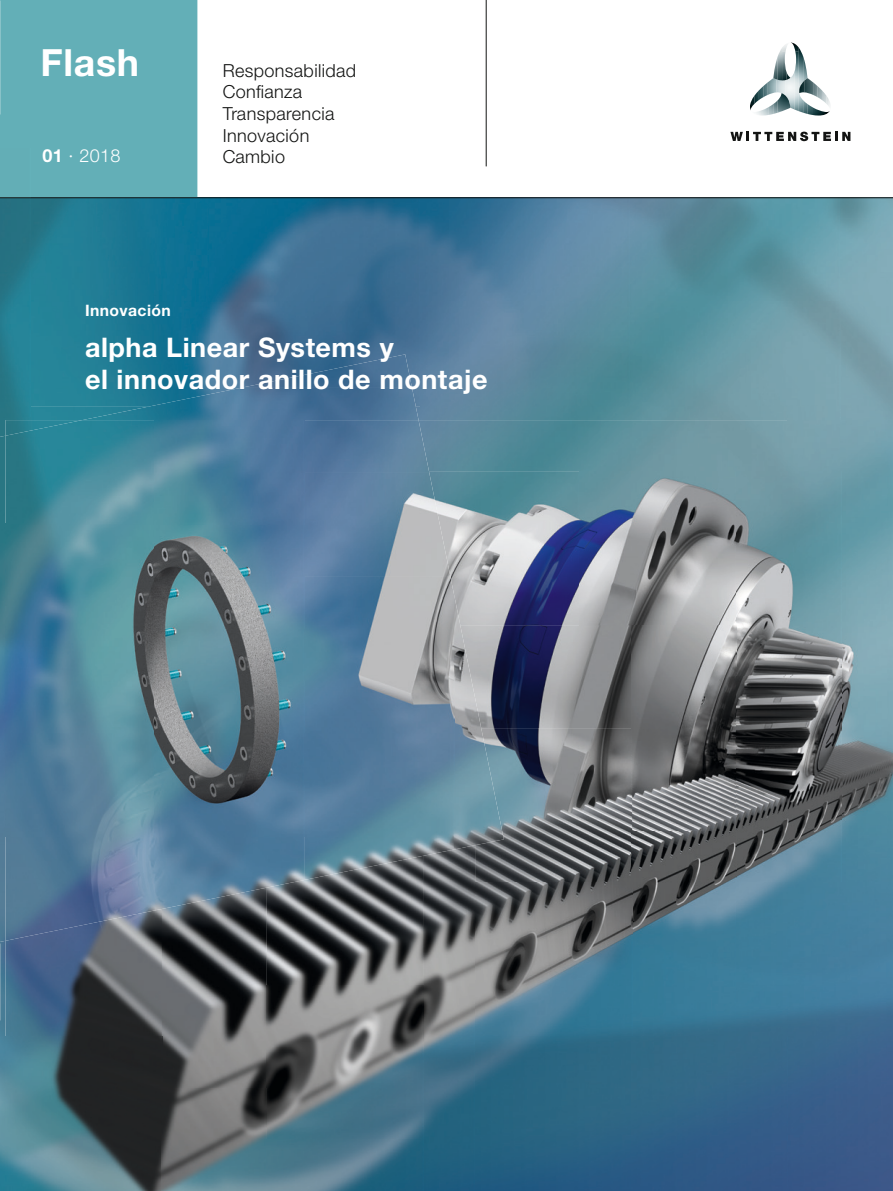
<style>
.page{position:relative;width:893px;height:1191px;background:#fff}
.page>*{position:absolute;margin:0;border:0;box-sizing:border-box;transform-origin:0 0}
.t1{font:700 37.5px "Helvetica Neue LTW1 G";letter-spacing:.02em;color:#fff}
.t2{font:700 27px/32.4px "Helvetica Neue LTW1 G";letter-spacing:.02em;color:#fff}
.t3{font:300 18px/21.6px "Helvetica Neue LTW1 G";letter-spacing:.02em;color:#131413}
.t4{font:300 18px "Helvetica Neue LTW1 G";color:#fff}
.t5{font:700 15.75px "Helvetica Neue LTW1 G";letter-spacing:.025em;color:#fff}
.s1{font-weight:700}
</style>
<div class="page">
<img style="left:30px;top:198px;width:810px;height:208px">
<img style="left:840px;top:198px;width:53px;height:684px">
<img style="left:0;top:406px;width:82px;height:30px">
<img style="left:419px;top:406px;width:422px;height:14px">
<img style="left:0;top:942px;width:6px;height:249px">
<div style="left:0;top:0;width:197px;height:197px;background:#63afb7"></div>
<img style="left:429px;top:420px;width:412px;height:51px">
<img style="left:429px;top:471px;width:307px;height:154px">
<img style="left:736px;top:471px;width:105px;height:411px">
<img style="left:504px;top:625px;width:128px;height:103px">
<img style="left:632px;top:625px;width:105px;height:411px">
<img style="left:475px;top:728px;width:157px;height:463px">
<img style="left:267px;top:880px;width:156px;height:311px">
<img style="left:423px;top:849px;width:52px;height:342px">
<img style="left:6px;top:910px;width:156px;height:281px">
<img style="left:162px;top:910px;width:105px;height:281px">
<img style="left:736px;top:882px;width:157px;height:154px">
<img style="left:632px;top:1036px;width:261px;height:155px">
<img style="left:0;top:148px;width:30px;height:269px">
<img style="left:82px;top:387px;width:337px;height:33px">
<img style="left:243px;top:354px;width:169px;height:33px">
<img style="left:0;top:436px;width:6px;height:506px">
<img style="left:0;top:647px;width:4px;height:183px">
<img style="left:6px;top:420px;width:149px;height:520px">
<img style="left:155px;top:420px;width:150px;height:490px">
<img style="left:304px;top:576px;width:150px;height:304px">
<img style="left:454px;top:593px;width:50px;height:256px">
<img style="left:304px;top:472px;width:146px;height:104px">
<img style="left:304px;top:420px;width:125px;height:52px">
<hr style="left:0;top:197px;width:893px;height:1px;background:#131413">
<img style="left:799px;top:48px;width:4px;height:65px">
<img style="left:794px;top:52px;width:5px;height:59px">
<img style="left:803px;top:56px;width:4px;height:25px">
<img style="left:790px;top:73px;width:4px;height:36px">
<img style="left:768px;top:78px;width:17px;height:17px">
<img style="left:785px;top:80px;width:5px;height:13px">
<img style="left:763px;top:82px;width:5px;height:15px">
<img style="left:759px;top:86px;width:4px;height:14px">
<img style="left:754px;top:90px;width:5px;height:14px">
<img style="left:750px;top:96px;width:4px;height:14px">
<img style="left:803px;top:100px;width:5px;height:14px">
<svg style="left:808px;top:104px;width:4px;height:11px"></svg>
<img style="left:812px;top:107px;width:18px;height:9px">
<svg style="left:782px;top:43px;width:17px;height:9px"></svg>
<img style="left:778px;top:48px;width:4px;height:32px">
<img style="left:782px;top:52px;width:5px;height:28px">
<img style="left:773px;top:56px;width:5px;height:24px">
<svg style="left:786px;top:72px;width:4px;height:8px"></svg>
<img style="left:804px;top:78px;width:9px;height:17px">
<img style="left:813px;top:82px;width:4px;height:15px">
<svg style="left:799px;top:81px;width:5px;height:12px"></svg>
<img style="left:817px;top:86px;width:5px;height:14px">
<img style="left:822px;top:90px;width:4px;height:13px">
<img style="left:778px;top:93px;width:12px;height:18px">
<img style="left:826px;top:96px;width:4px;height:15px">
<img style="left:751px;top:107px;width:18px;height:9px">
<svg style="left:769px;top:104px;width:14px;height:11px"></svg>
<svg style="left:730px;top:132px;width:120px;height:9px"></svg>
<hr style="left:486px;top:0;width:1px;height:166px;background:#131413">
<h1 class="t1" style="left:40px;top:40px;width:100px">Flash</h1>
<p class="t4" style="left:43px;top:144px;width:79px"><span class="s1">01</span> · 2018</p>
<p class="t3" style="left:223px;top:59px;width:135px">Responsabilidad<br>Confianza<br>Transparencia<br>Innovación<br>Cambio</p>
<p class="t5" style="left:85px;top:300px;width:87px">Innovación</p>
<h2 class="t2" style="left:85px;top:330px;width:404px">alpha Linear Systems y<br>el innovador anillo de montaje</h2>
</div>
